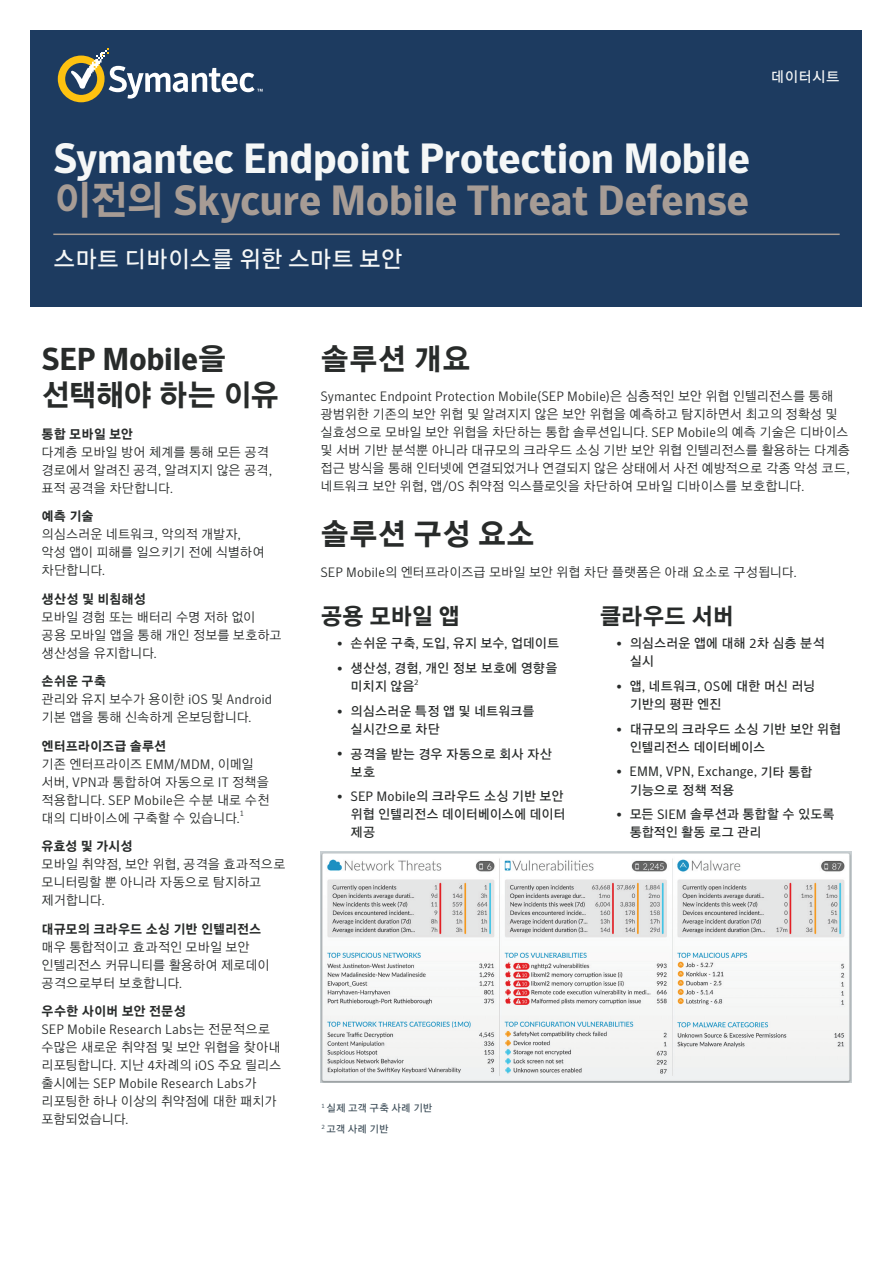
<style>
.page{position:relative;width:893px;height:1263px;background:#fff}
.page>*{position:absolute;margin:0;border:0;box-sizing:border-box;transform-origin:0 0}
.t1{font:700 42px/42px "Symantec Sans";letter-spacing:-.02em;color:#f5f7f7}
.t2{font:700 31.5px "Symantec Sans";letter-spacing:-.015em;color:#282b2a}
.t3{font:30.6px "KN Sans B";letter-spacing:.065em;color:#282b2a;scale:.95 1}
.t4{font:23.25px "KN Sans R";letter-spacing:.065em;color:#f5f7f7;scale:.95 1}
.t5{font:23.25px "KN Sans B";letter-spacing:.04em;color:#282b2a;scale:.95 1}
.t6{font:14.55px "KN Sans R";letter-spacing:.08em;color:#f5f7f7;scale:.95 1}
.t7{font:300 13.5px "Symantec Sans";color:#282b2a}
.t8{font:13.5px "Symantec Sans";letter-spacing:.005em;color:#282b2a}
.t9{font:13.05px/18px "KN Sans L";letter-spacing:.055em;color:#282b2a;scale:.95 1}
.t10{font:13.05px/18px "KN Sans R";letter-spacing:.06em;color:#282b2a;scale:.95 1}
.t11{font:13.05px "KN Sans B";letter-spacing:.055em;color:#282b2a;scale:.95 1}
.t12{font:13.05px/18px "KN Sans R";letter-spacing:.08em;color:#282b2a;scale:.95 1}
.t13{font:10.2px/21px "KN Sans R";letter-spacing:.07em;color:#41515c;scale:.95 1}
.t14{font:300 7.8px "Symantec Sans";color:#282b2a}
.s1{font-family:"KN Sans B";font-weight:400;font-size:40.8px;color:#a79c95}
.s2{color:#a79c95}
.s3{font-family:"KN Sans B";font-weight:400;font-size:30.6px}
.s4{font-family:"Symantec Sans";font-weight:300;font-size:13.5px}
.s5{font-family:"KN Sans L";font-weight:400;font-size:13.05px}
.s6{font-family:"Symantec Sans";font-size:13.5px}
.s7{font-family:"KN Sans R";font-size:13.05px}
</style>
<div class="page">
<div style="left:31px;top:31px;width:831px;height:276px;background:#1d3b60"></div>
<hr style="left:53px;top:234px;width:787px;height:1px;background:#a79c95">
<svg style="left:58px;top:48px;width:205px;height:54px"></svg>
<img style="left:320px;top:852px;width:531px;height:231px">
<p class="t6" style="left:771px;top:68px;width:73px">데이터시트</p>
<h1 class="t1" style="left:53px;top:137px;width:699px">Symantec Endpoint Protection Mobile <span class="s1">이전의</span> <span class="s2">Skycure Mobile Threat Defense</span></h1>
<h3 class="t4" style="left:54px;top:246px;width:368px">스마트 디바이스를 위한 스마트 보안</h3>
<h2 class="t2" style="left:41px;top:340px;width:186px">SEP Mobile<span class="s3">을</span></h2>
<h3 class="t3" style="left:43px;top:379px;width:250px">선택해야 하는 이유</h3>
<p class="t11" style="left:42px;top:427px;width:97px">통합 모바일 보안</p>
<p class="t9" style="left:42px;top:443px;width:244px">다계층 모바일 방어 체계를 통해 모든 공격 경로에서 알려진 공격<span class="s4">,</span> 알려지지 않은 공격<span class="s4">, </span>표적 공격을 차단합니다<span class="s4">.</span></p>
<p class="t11" style="left:42px;top:509px;width:56px">예측 기술</p>
<p class="t9" style="left:42px;top:525px;width:235px">의심스러운 네트워크<span class="s4">,</span> 악의적 개발자<span class="s4">, </span>악성 앱이 피해를 일으키기 전에 식별하여 차단합니다<span class="s4">.</span></p>
<p class="t11" style="left:42px;top:592px;width:111px">생산성 및 비침해성</p>
<p class="t9" style="left:42px;top:608px;width:253px">모바일 경험 또는 배터리 수명 저하 없이 공용 모바일 앱을 통해 개인 정보를 보호하고 생산성을 유지합니다<span class="s4">.</span></p>
<p class="t11" style="left:42px;top:674px;width:69px">손쉬운 구축</p>
<p class="t9" style="left:42px;top:690px;width:244px">관리와 유지 보수가 용이한 <span class="s4">iOS</span> 및 <span class="s4">Android </span>기본 앱을 통해 신속하게 온보딩합니다<span class="s4">.</span></p>
<p class="t11" style="left:42px;top:739px;width:132px">엔터프라이즈급 솔루션</p>
<p class="t9" style="left:42px;top:755px;width:241px">기존 엔터프라이즈 <span class="s4">EMM/MDM,</span> 이메일 서버<span class="s4">, VPN</span>과 통합하여 자동으로 <span class="s4">IT</span> 정책을 적용합니다<span class="s4">. SEP Mobile</span>은 수분 내로 수천 대의 디바이스에 구축할 수 있습니다<span class="s4">.</span></p>
<p class="t14" style="left:240px;top:809px;width:6px">1</p>
<p class="t11" style="left:42px;top:839px;width:96px">유효성 및 가시성</p>
<p class="t9" style="left:42px;top:855px;width:258px">모바일 취약점<span class="s4">,</span> 보안 위협<span class="s4">,</span> 공격을 효과적으로 모니터링할 뿐 아니라 자동으로 탐지하고 제거합니다<span class="s4">.</span></p>
<p class="t11" style="left:42px;top:922px;width:232px">대규모의 크라우드 소싱 기반 인텔리전스</p>
<p class="t9" style="left:42px;top:938px;width:241px">매우 통합적이고 효과적인 모바일 보안 인텔리전스 커뮤니티를 활용하여 제로데이 공격으로부터 보호합니다<span class="s4">.</span></p>
<p class="t11" style="left:42px;top:1004px;width:153px">우수한 사이버 보안 전문성</p>
<p class="t7" style="left:41px;top:1021px;width:230px">SEP Mobile Research Labs<span class="s5">는 전문적으로</span></p>
<p class="t9" style="left:42px;top:1038px;width:253px">수많은 새로운 취약점 및 보안 위협을 찾아내 리포팅합니다<span class="s4">.</span> 지난 <span class="s4">4</span>차례의 <span class="s4">iOS</span> 주요 릴리스</p>
<p class="t7" style="left:42px;top:1075px;width:216px"><span class="s5">출시에는</span> SEP Mobile Research Labs<span class="s5">가</span></p>
<p class="t9" style="left:42px;top:1092px;width:248px">리포팅한 하나 이상의 취약점에 대한 패치가 포함되었습니다<span class="s4">.</span></p>
<h3 class="t3" style="left:322px;top:343px;width:157px">솔루션 개요</h3>
<p class="t7" style="left:320px;top:388px;width:514px">Symantec Endpoint Protection Mobile(SEP Mobile)<span class="s5">은 심층적인 보안 위협 인텔리전스를 통해</span></p>
<p class="t9" style="left:321px;top:405px;width:558px">광범위한 기존의 보안 위협 및 알려지지 않은 보안 위협을 예측하고 탐지하면서 최고의 정확성 및 실효성으로 모바일 보안 위협을 차단하는 통합 솔루션입니다<span class="s4">. SEP Mobile</span>의 예측 기술은 디바이스 및 서버 기반 분석뿐 아니라 대규모의 크라우드 소싱 기반 보안 위협 인텔리전스를 활용하는 다계층 접근 방식을 통해 인터넷에 연결되었거나 연결되지 않은 상태에서 사전 예방적으로 각종 악성 코드<span class="s4">, </span>네트워크 보안 위협<span class="s4">,</span> 앱<span class="s4">/OS</span> 취약점 익스플로잇을 차단하여 모바일 디바이스를 보호합니다<span class="s4">.</span></p>
<h3 class="t3" style="left:322px;top:518px;width:225px">솔루션 구성 요소</h3>
<p class="t9" style="left:320px;top:563px;width:503px"><span class="s4">SEP Mobile</span>의 엔터프라이즈급 모바일 보안 위협 차단 플랫폼은 아래 요소로 구성됩니다<span class="s4">.</span></p>
<h3 class="t5" style="left:321px;top:604px;width:147px">공용 모바일 앱</h3>
<p class="t10" style="left:337px;top:635px;width:235px"><span class="s6">•</span> 손쉬운 구축<span class="s6">,</span> 도입<span class="s6">,</span> 유지 보수<span class="s6">,</span> 업데이트</p>
<p class="t10" style="left:351px;top:659px;width:219px;text-indent:-14px"><span class="s6">•</span> 생산성<span class="s6">,</span> 경험<span class="s6">,</span> 개인 정보 보호에 영향을 미치지 않음<sup>2</sup></p>
<p class="t10" style="left:351px;top:702px;width:194px;text-indent:-14px"><span class="s6">•</span> 의심스러운 특정 앱 및 네트워크를 실시간으로 차단</p>
<p class="t12" style="left:351px;top:745px;width:213px;text-indent:-14px"><span class="s6">•</span> 공격을 받는 경우 자동으로 회사 자산 보호</p>
<p class="t10" style="left:351px;top:788px;width:227px;text-indent:-14px"><span class="s6">• SEP Mobile</span>의 크라우드 소싱 기반 보안 위협 인텔리전스 데이터베이스에 데이터 제공</p>
<h3 class="t5" style="left:600px;top:604px;width:142px">클라우드 서버</h3>
<p class="t10" style="left:630px;top:635px;width:206px;text-indent:-14px"><span class="s6">•</span> 의심스러운 앱에 대해 <span class="s6">2</span>차 심층 분석 실시</p>
<p class="t10" style="left:630px;top:677px;width:196px;text-indent:-14px"><span class="s6">•</span> 앱<span class="s6">,</span> 네트워크<span class="s6">, OS</span>에 대한 머신 러닝 기반의 평판 엔진</p>
<p class="t10" style="left:630px;top:720px;width:223px;text-indent:-14px"><span class="s6">•</span> 대규모의 크라우드 소싱 기반 보안 위협 인텔리전스 데이터베이스</p>
<p class="t8" style="left:616px;top:764px;width:197px">• EMM, VPN, Exchange, <span class="s7">기타 통합</span></p>
<p class="t10" style="left:630px;top:781px;width:111px">기능으로 정책 적용</p>
<p class="t10" style="left:630px;top:806px;width:216px;text-indent:-14px"><span class="s6">•</span> 모든 <span class="s6">SIEM</span> 솔루션과 통합할 수 있도록 통합적인 활동 로그 관리</p>
<p class="t13" style="left:322px;top:1097px;width:118px"><sup>1</sup> 실제 고객 구축 사례 기반<br><sup>2</sup> 고객 사례 기반</p>
</div>
